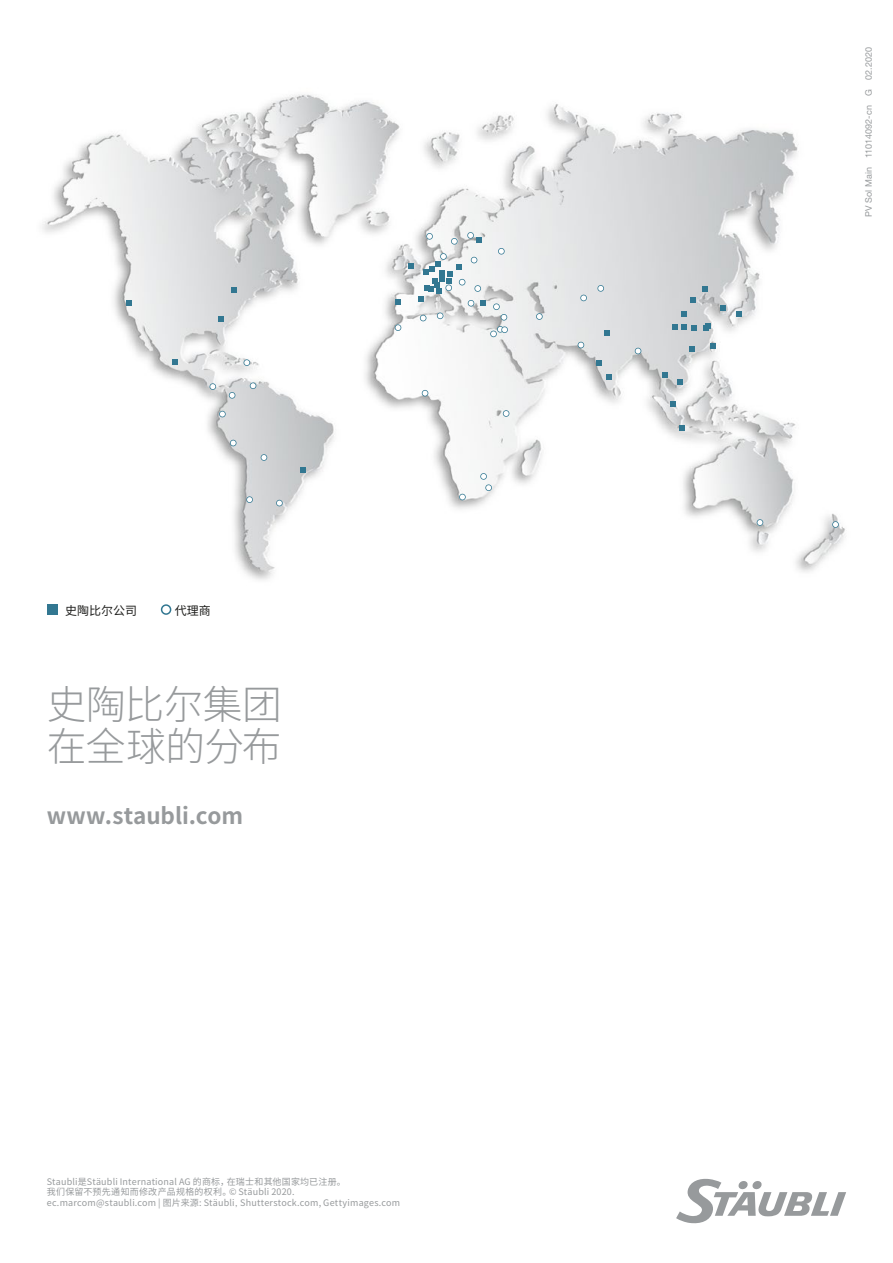
<style>
.page{position:relative;width:893px;height:1263px;background:#fff}
.page>*{position:absolute;margin:0;border:0;box-sizing:border-box;transform-origin:0 0}
.t1{font:300 39.75px/42px "Noto Sans CJ Ksc";letter-spacing:-.015em;color:#979a9c}
.t2{font:700 22.5px "Noto Sans CJ Kjp";color:#979a9c}
.t3{font:12px "Noto Sans CJ Ksc";color:#1d1d1b}
.t4{font:9px/10.5px "Noto Sans CJ Ksc";letter-spacing:.02em;color:#979a9c}
.Doc_Ref_No{font:9px "Helvetica Neue LTW1 G";letter-spacing:.02em;color:#979a9c}
.s1{font-family:"Helvetica Neue LTW1 G"}
.s2{font-family:"Noto Sans CJ Kkr"}
</style>
<div class="page">
<svg style="left:676px;top:1179px;width:170px;height:44px"></svg>
<img style="left:42px;top:94px;width:803px;height:521px">
<svg style="left:126px;top:300px;width:6px;height:6px"></svg>
<svg style="left:218px;top:316px;width:6px;height:6px"></svg>
<svg style="left:172px;top:359px;width:6px;height:6px"></svg>
<svg style="left:300px;top:467px;width:6px;height:6px"></svg>
<svg style="left:244px;top:359px;width:6px;height:7px"></svg>
<svg style="left:250px;top:382px;width:6px;height:7px"></svg>
<svg style="left:229px;top:392px;width:6px;height:7px"></svg>
<svg style="left:209px;top:383px;width:7px;height:7px"></svg>
<svg style="left:219px;top:411px;width:7px;height:6px"></svg>
<svg style="left:230px;top:440px;width:7px;height:6px"></svg>
<svg style="left:261px;top:454px;width:6px;height:7px"></svg>
<svg style="left:246px;top:496px;width:7px;height:7px"></svg>
<svg style="left:276px;top:500px;width:7px;height:6px"></svg>
<svg style="left:231px;top:287px;width:6px;height:6px"></svg>
<svg style="left:395px;top:299px;width:6px;height:6px"></svg>
<svg style="left:395px;top:324px;width:6px;height:7px"></svg>
<svg style="left:408px;top:232px;width:100px;height:105px"></svg>
<svg style="left:422px;top:390px;width:6px;height:6px"></svg>
<svg style="left:503px;top:410px;width:6px;height:7px"></svg>
<svg style="left:459px;top:494px;width:7px;height:6px"></svg>
<svg style="left:480px;top:473px;width:12px;height:18px"></svg>
<svg style="left:536px;top:313px;width:7px;height:7px"></svg>
<svg style="left:580px;top:295px;width:7px;height:6px"></svg>
<svg style="left:597px;top:285px;width:7px;height:7px"></svg>
<svg style="left:578px;top:342px;width:6px;height:6px"></svg>
<svg style="left:720px;top:305px;width:6px;height:6px"></svg>
<svg style="left:702px;top:286px;width:6px;height:6px"></svg>
<svg style="left:681px;top:311px;width:6px;height:6px"></svg>
<svg style="left:690px;top:297px;width:6px;height:6px"></svg>
<svg style="left:736px;top:311px;width:6px;height:6px"></svg>
<svg style="left:672px;top:324px;width:24px;height:7px"></svg>
<svg style="left:677px;top:379px;width:6px;height:6px"></svg>
<svg style="left:710px;top:343px;width:6px;height:6px"></svg>
<svg style="left:703px;top:323px;width:8px;height:8px"></svg>
<svg style="left:689px;top:346px;width:6px;height:6px"></svg>
<svg style="left:662px;top:372px;width:6px;height:6px"></svg>
<svg style="left:679px;top:425px;width:6px;height:6px"></svg>
<svg style="left:670px;top:401px;width:6px;height:6px"></svg>
<svg style="left:596px;top:360px;width:6px;height:6px"></svg>
<svg style="left:604px;top:330px;width:6px;height:6px"></svg>
<svg style="left:606px;top:374px;width:6px;height:6px"></svg>
<svg style="left:757px;top:519px;width:6px;height:7px"></svg>
<svg style="left:635px;top:348px;width:6px;height:6px"></svg>
<svg style="left:832px;top:521px;width:7px;height:7px"></svg>
<div style="left:161px;top:604px;width:10px;height:11px;border:1px solid #327791;border-radius:50%"></div>
<div style="left:47px;top:604px;width:11px;height:11px;background:#327791"></div>
<p class="t3" style="left:65px;top:604px;width:73px">史陶比尔公司</p>
<p class="t3" style="left:175px;top:604px;width:37px">代理商</p>
<p class="t1" style="left:47px;top:684px;width:237px">史陶比尔集团在全球的分布</p>
<p class="t2" style="left:47px;top:803px;width:198px">www.staubli.com</p>
<p class="t4" style="left:47px;top:1176px;width:355px">Staubli是Stäubli International AG 的商标，在瑞士和其他国家均已注册。<br>我们保留不预先通知而修改产品规格的权利。© Stäubli 2020. ec.marcom@staubli.com | 图片来源: Stäubli<span class="s1">,</span> <span class="s2">Shutterstock.com, Gettyimages.com</span></p>
<p class="Doc_Ref_No" style="left:863px;top:217px;width:172px;rotate:-90deg">PV Sol Main 11014092-cn G 02.2020</p>
</div>
